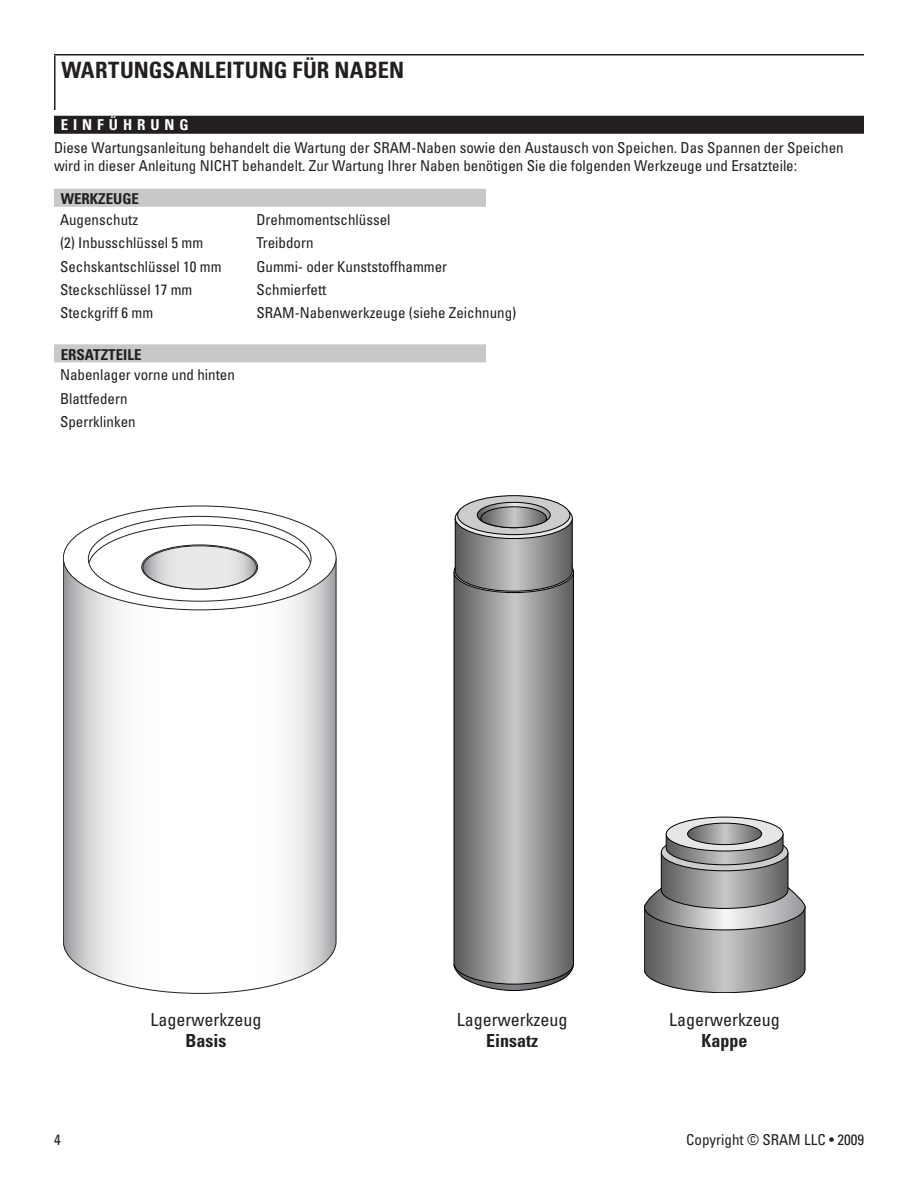
<style>
.page{position:relative;width:918px;height:1188px;background:#fff}
.page>*{position:absolute;margin:0;border:0;box-sizing:border-box;transform-origin:0 0}
.t1{font:700 condensed 22.5px "Univers LT Std";letter-spacing:.01em;color:#231f20}
.t2{font:condensed 18px "Univers LT Std";color:#231f20}
.t3{font:700 condensed 18px "Univers LT Std";color:#231f20}
.t4{font:condensed 15px/23.4px "Univers LT Std";color:#231f20}
.t5{font:700 condensed 15px "Univers LT Std";color:#231f20}
.t6{font:700 condensed 15px "Univers LT Std";letter-spacing:.33em;color:#fff}
</style>
<div class="page">
<hr style="left:54px;top:54px;width:810px;height:2px;background:#231f20">
<hr style="left:54px;top:55px;width:2px;height:55px;background:#231f20">
<div style="left:54px;top:116px;width:810px;height:18px;background:#231f20"></div>
<div style="left:54px;top:189px;width:432px;height:18px;background:#c7c8ca"></div>
<div style="left:54px;top:344px;width:432px;height:18px;background:#c7c8ca"></div>
<svg style="left:478px;top:985px;width:72px;height:6px"></svg>
<svg style="left:454px;top:575px;width:120px;height:410px;background:#8e8f91"></svg>
<div style="left:458px;top:496px;width:112px;height:39px;background:#ccc;border-radius:50%"></div>
<svg style="left:454px;top:502px;width:119px;height:90px"></svg>
<svg style="left:666px;top:817px;width:117px;height:34px"></svg>
<svg style="left:644px;top:823px;width:162px;height:170px;background:#a3a4a6"></svg>
<div style="left:687px;top:823px;width:75px;height:22px;border:1px solid #000;border-radius:50%"></div>
<svg style="left:64px;top:562px;width:272px;height:432px"></svg>
<div style="left:64px;top:506px;width:272px;height:104px;background:#fff;border-radius:50%"></div>
<svg style="left:88px;top:524px;width:223px;height:65px"></svg>
<div style="left:142px;top:545px;width:115px;height:45px;border:1px solid #231f20;border-radius:50%"></div>
<h1 class="t1" style="left:62px;top:56px;width:34px">WARTUNGSANLEITUNG</h1>
<h1 class="t1" style="left:293px;top:56px;width:72px">FÜR NABEN</h1>
<p class="t6" style="left:61px;top:116px;width:129px">EINFÜ HRUNG</p>
<p class="t4" style="left:54px;top:138px;width:791px;line-height:18px">Diese Wartungsanleitung behandelt die Wartung der SRAM-Naben sowie den Austausch von Speichen. Das Spannen der Speichen wird in dieser Anleitung NICHT behandelt. Zur Wartung Ihrer Naben benötigen Sie die folgenden Werkzeuge und Ersatzteile:</p>
<p class="t5" style="left:61px;top:190px;width:80px">WERKZEUGE</p>
<p class="t4" style="left:60px;top:208px;width:163px">Augenschutz<br>(2) Inbusschlüssel 5 mm<br>Sechskantschlüssel 10 mm<br>Steckschlüssel 17 mm<br>Steckgriff 6 mm</p>
<p class="t4" style="left:256px;top:208px;width:261px">Drehmomentschlüssel<br>Treibdorn<br>Gummi- oder Kunststoffhammer<br>Schmierfett<br>SRAM-Nabenwerkzeuge (siehe Zeichnung)</p>
<p class="t5" style="left:61px;top:345px;width:82px">ERSATZTEILE</p>
<p class="t4" style="left:60px;top:363px;width:176px">Nabenlager vorne und hinten<br>Blattfedern<br>Sperrklinken</p>
<p class="t2" style="left:150px;top:1008px;width:112px">Lagerwerkzeug</p>
<p class="t3" style="left:185px;top:1030px;width:42px">BASIS</p>
<p class="t2" style="left:457px;top:1008px;width:112px">Lagerwerkzeug</p>
<p class="t3" style="left:486px;top:1030px;width:54px">EINSATZ</p>
<p class="t2" style="left:669px;top:1008px;width:112px">Lagerwerkzeug</p>
<p class="t3" style="left:701px;top:1030px;width:48px">KAPPE</p>
<p class="t4" style="left:54px;top:1128px;width:8px">4</p>
<p class="t4" style="left:686px;top:1128px;width:179px">Copyright © SRAM LLC • 2009</p>
</div>
